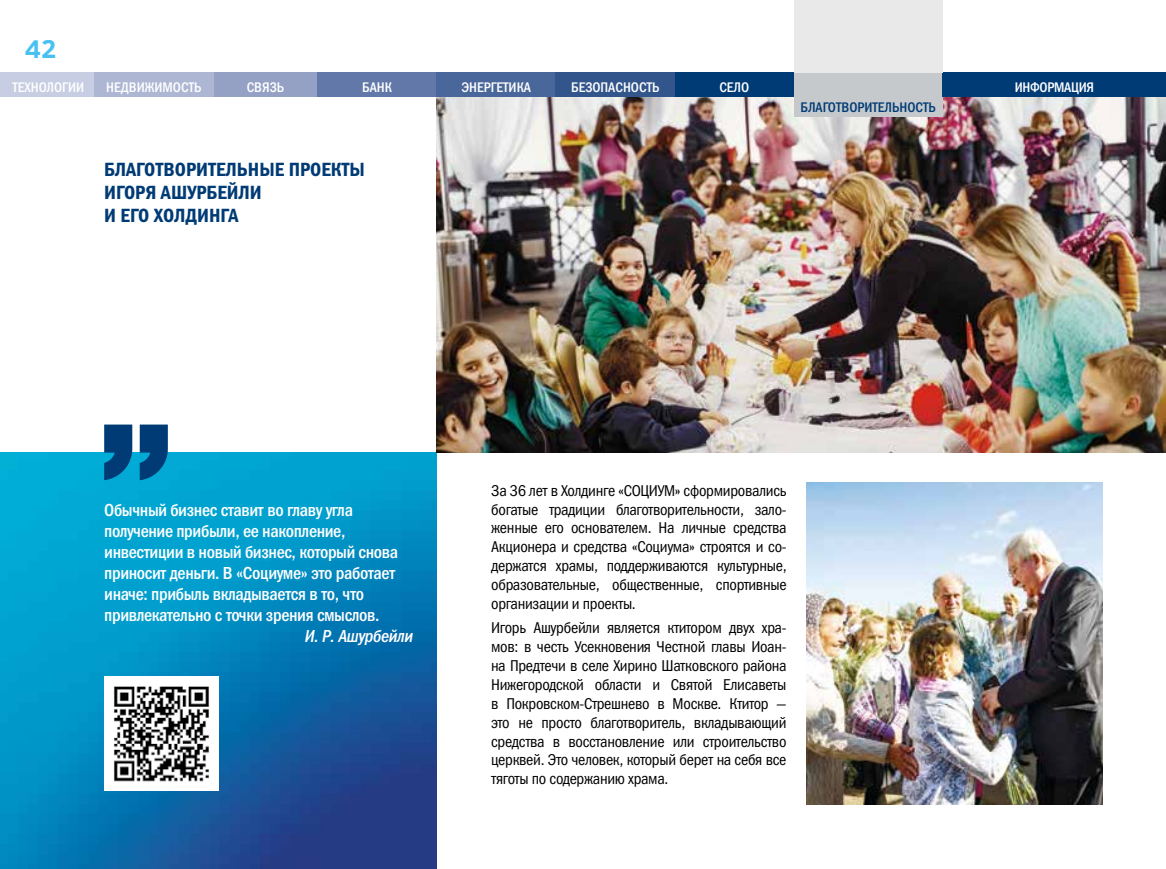
<style>
.page{position:relative;width:1166px;height:869px;background:#fff}
.page>*{position:absolute;margin:0;border:0;box-sizing:border-box;transform-origin:0 0}
.t1{font:700 26.25px "Clear Sans";color:#47c1f1}
.t2{font:19.25px/23.1px "Franklin Gothic Demi Cond C";color:#003b75}
.t3{font:17.5px/21px "Franklin Gothic Medi Cond C";letter-spacing:-.02em;color:#fff}
.t4{font:italic 17.5px "Franklin Gothic Medi Cond C";letter-spacing:-.02em;color:#fff}
.t5{font:15.75px/18.9px "Franklin Gothic Book Cond C";letter-spacing:-.02em;color:#000;text-align:justify}
.t6{font:14px "Franklin Gothic Medi Cond C";color:#fff}
.t7{font:14px "Franklin Gothic Medi Cond C";color:#003b75}
.t8{font:14px "Franklin Gothic Medi Cond C";letter-spacing:-.02em;color:#fff}
</style>
<div class="page">
<img style="left:437px;top:97px;width:729px;height:355px">
<img style="left:0;top:452px;width:437px;height:416px">
<div style="left:0;top:72px;width:94px;height:25px;background:#c7cde2"></div>
<div style="left:213px;top:72px;width:104px;height:25px;background:#94a0c4"></div>
<div style="left:94px;top:72px;width:119px;height:25px;background:#adb6d3"></div>
<div style="left:675px;top:72px;width:119px;height:25px;background:#003b75"></div>
<div style="left:317px;top:72px;width:120px;height:25px;background:#6278a8"></div>
<div style="left:437px;top:72px;width:119px;height:25px;background:#49679a"></div>
<div style="left:556px;top:72px;width:119px;height:25px;background:#32568c"></div>
<div style="left:794px;top:72px;width:149px;height:45px;background:#c5c9cc"></div>
<div style="left:943px;top:72px;width:223px;height:25px;background:#003b75"></div>
<img style="left:104px;top:675px;width:114px;height:115px">
<div style="left:794px;top:0;width:149px;height:72px;background:#e9e9e9"></div>
<svg style="left:104px;top:424px;width:28px;height:56px;background:#035187"></svg>
<svg style="left:140px;top:424px;width:28px;height:56px;background:#035187"></svg>
<img style="left:806px;top:482px;width:297px;height:322px">
<h1 class="t1" style="left:25px;top:30px;width:33px">42</h1>
<p class="t6" style="left:12px;top:79px;width:73px">ТЕХНОЛОГИИ</p>
<p class="t6" style="left:106px;top:79px;width:97px">НЕДВИЖИМОСТЬ</p>
<p class="t6" style="left:247px;top:79px;width:39px">СВЯЗЬ</p>
<p class="t6" style="left:362px;top:79px;width:31px">БАНК</p>
<p class="t6" style="left:461px;top:79px;width:71px">ЭНЕРГЕТИКА</p>
<p class="t6" style="left:571px;top:79px;width:90px">БЕЗОПАСНОСТЬ</p>
<p class="t6" style="left:719px;top:79px;width:31px">СЕЛО</p>
<p class="t2" style="left:104px;top:158px;width:262px">БЛАГОТВОРИТЕЛЬНЫЕ ПРОЕКТЫ<br>ИГОРЯ АШУРБЕЙЛИ<br>И ЕГО ХОЛДИНГА</p>
<p class="t7" style="left:800px;top:99px;width:137px">БЛАГОТВОРИТЕЛЬНОСТЬ</p>
<p class="t8" style="left:1014px;top:79px;width:81px">ИНФОРМАЦИЯ</p>
<p class="t3" style="left:104px;top:499px;width:295px">Обычный бизнес ставит во главу угла получение прибыли, ее накопление, инвестиции в новый бизнес, который снова приносит деньги. В «Социуме» это работает иначе: прибыль вкладывается в то, что привлекательно с точки зрения смыслов.</p>
<p class="t4" style="left:305px;top:626px;width:110px">И. Р. Ашурбейли</p>
<p class="t5" style="left:491px;top:480px;width:297px">За 36 лет в Холдинге «СОЦИУМ» сформировались богатые традиции благотворительности, зало&shy;женные его основателем. На личные средства Акционера и средства «Социума» строятся и со&shy;держатся храмы, поддерживаются культурные, образовательные, общественные, спортивные организации и проекты.</p>
<p class="t5" style="left:491px;top:617px;width:297px">Игорь Ашурбейли является ктитором двух хра&shy;мов: в честь Усекновения Честной главы Иоан&shy;на Предтечи в селе Хирино Шатковского района Нижегородской области и Святой Елисаветы в Покровском-Стрешнево в Москве. Ктитор — это не просто благотворитель, вкладывающий средства в восстановление или строительство церквей. Это человек, который берет на себя все тяготы по содержанию храма.</p>
</div>
